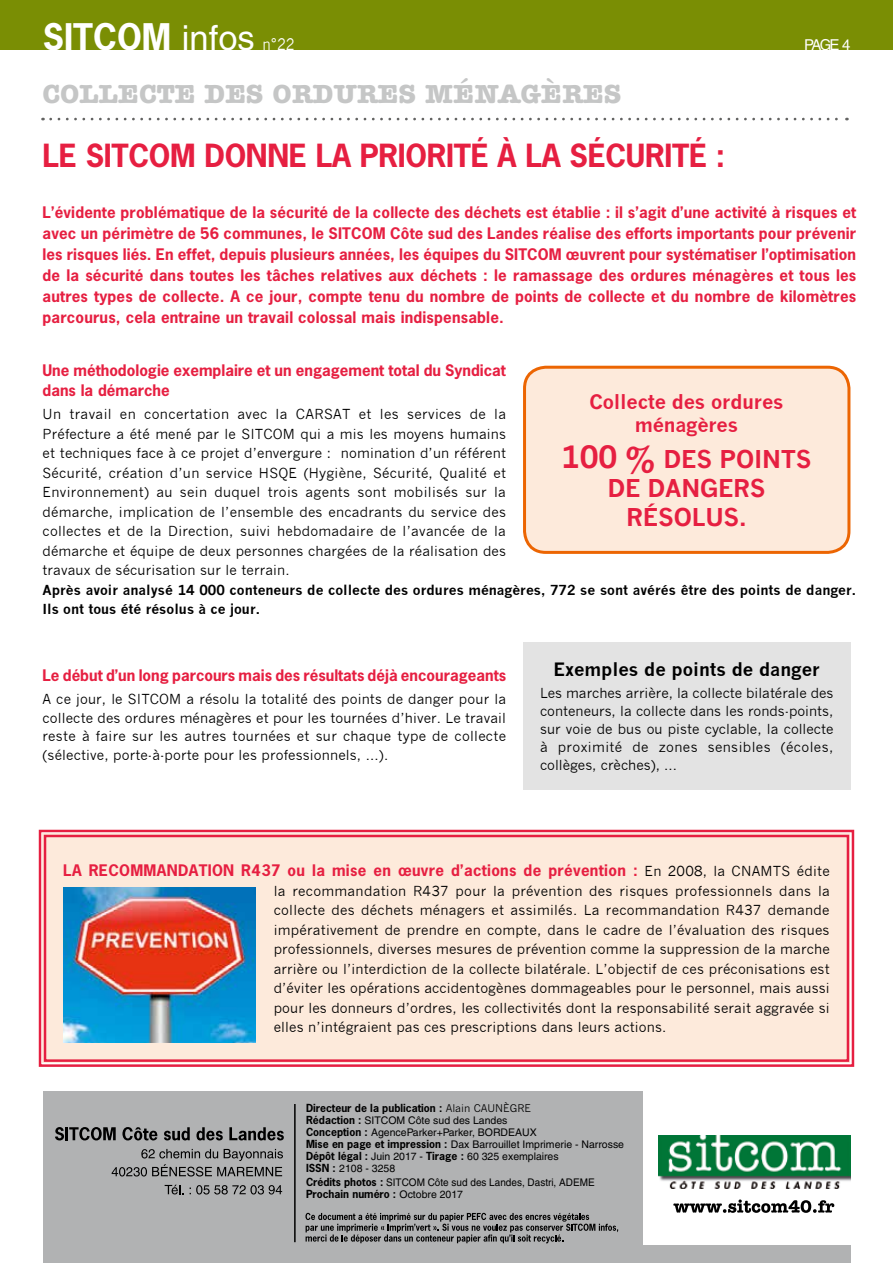
<style>
.page{position:relative;width:893px;height:1263px;background:#fff}
.page>*{position:absolute;margin:0;border:0;box-sizing:border-box;transform-origin:0 0}
.t1{font:700 34.5px "News Gothic";color:#fff}
.t2{font:700 30px "News Gothic";letter-spacing:-.01em;color:#e61f41}
.t3{font:700 27px "Amer Typewriter IT Cby BT";color:#c5c6c6}
.t4{font:700 24px/28.8px "News Gothic";letter-spacing:-.01em;color:#e61f41;text-align:center}
.t5{font:700 19.5px/23.4px "News Gothic";letter-spacing:-.01em;color:#e61f41;text-align:center}
.t6{font:700 18px "News Gothic";color:#000}
.t7{font:15.6px "News Gothic";color:#fff;scale:.9 1}
.t8{font:700 15px/21px "News Gothic";color:#e61f41;text-align:justify}
.t9{font:700 15px "News Gothic";letter-spacing:.02em;color:#e61f41}
.t10{font:15px "News Gothic";color:#fff}
.t11{font:13.5px/19.5px "News Gothic";letter-spacing:.01em;color:#000;text-align:justify}
.t12{font:700 13.5px/19.5px "News Gothic";color:#000}
.t13{font:10.5px/12px "News Gothic";color:#000}
.t14{font:10.5px/12px "News Gothic";color:#000;scale:.95 1}
.s1{font-weight:400}
.s2{font-size:30px}
.s3{font-weight:400;font-size:13.5px;color:#000}
.s4{font-weight:700}
.s5{font-style:inherit}
</style>
<div class="page">
<div style="left:43px;top:1091px;width:808px;height:172px;background:#b1b2b3"></div>
<svg style="left:55px;top:1127px;width:61px;height:13px"></svg>
<svg style="left:122px;top:1127px;width:35px;height:13px"></svg>
<svg style="left:164px;top:1127px;width:26px;height:13px"></svg>
<svg style="left:196px;top:1127px;width:27px;height:13px"></svg>
<svg style="left:229px;top:1127px;width:55px;height:13px"></svg>
<svg style="left:112px;top:1149px;width:171px;height:27px"></svg>
<svg style="left:165px;top:1185px;width:19px;height:9px"></svg>
<svg style="left:190px;top:1185px;width:92px;height:9px"></svg>
<div style="left:0;top:0;width:893px;height:49px;background:#7a8e04"></div>
<div style="left:643px;top:1088px;width:221px;height:156px;background:#fff"></div>
<hr style="left:294px;top:1104px;width:2px;height:138px;background:#000">
<svg style="left:673px;top:1199px;width:161px;height:14px"></svg>
<svg style="left:305px;top:1213px;width:313px;height:30px"></svg>
<svg style="left:51px;top:118px;width:796px;height:2px"></svg>
<img style="left:659px;top:1135px;width:191px;height:53px">
<div style="left:38px;top:829px;width:817px;height:238px;background:#fdeadb"></div>
<div style="left:44px;top:835px;width:805px;height:227px;border:2px solid #e61f41"></div>
<div style="left:524px;top:367px;width:325px;height:185px;background:#fdeadb;border-radius:21px"></div>
<div style="left:523px;top:366px;width:327px;height:188px;border:3px solid #ec6502;border-radius:21px"></div>
<div style="left:523px;top:642px;width:327px;height:148px;background:#e3e3e3"></div>
<img style="left:64px;top:888px;width:191px;height:154px">
<h1 class="t1" style="left:43px;top:14px;width:213px">SITCOM <span class="s1">infos</span></h1>
<p class="t7" style="left:263px;top:36px;width:37px">n°22</p>
<h3 class="t3" style="left:43px;top:76px;width:580px">COLLECTE DES ORDURES MÉNAGÈRES</h3>
<p class="t10" style="left:804px;top:36px;width:48px">PAGE 4</p>
<h2 class="t2" style="left:43px;top:136px;width:684px">LE SITCOM DONNE LA PRIORITÉ À LA SÉCURITÉ :</h2>
<p class="t8" style="left:43px;top:201px;width:815px">L’évidente problématique de la sécurité de la collecte des déchets est établie : il s’agit d’une activité à risques et avec un périmètre de 56 communes, le SITCOM Côte sud des Landes réalise des efforts importants pour prévenir les risques liés. En effet, depuis plusieurs années, les équipes du SITCOM œuvrent pour systématiser l’optimisation de la sécurité dans toutes les tâches relatives aux déchets : le ramassage des ordures ménagères et tous les autres types de collecte. A ce jour, compte tenu du nombre de points de collecte et du nombre de kilomètres parcourus, cela entraine un travail colossal mais indispensable.</p>
<p class="t8" style="left:43px;top:360px;width:465px;line-height:19.5px">Une méthodologie exemplaire et un engagement total du Syndicat dans la démarche</p>
<p class="t11" style="left:43px;top:405px;width:465px">Un travail en concertation avec la CARSAT et les services de la Préfecture a été mené par le SITCOM qui a mis les moyens humains et techniques face à ce projet d’envergure : nomination d’un référent Sécurité, création d’un service HSQE (Hygiène, Sécurité, Qualité et Environnement) au sein duquel trois agents sont mobilisés sur la démarche, implication de l’ensemble des encadrants du service des collectes et de la Direction, suivi hebdomadaire de l’avancée de la démarche et équipe de deux personnes chargées de la réalisation des travaux de sécurisation sur le terrain.</p>
<p class="t12" style="left:43px;top:580px;width:815px">Après avoir analysé 14 000 conteneurs de collecte des ordures ménagères, 772 se sont avérés être des points de danger.<br>Ils ont tous été résolus à ce jour.</p>
<h3 class="t5" style="left:589px;top:389px;width:196px">Collecte des ordures ménagères</h3>
<h3 class="t4" style="left:561px;top:444px;width:252px"><span class="s2">100 %</span> DES POINTS<br>DE DANGERS<br>RÉSOLUS.</h3>
<p class="t8" style="left:43px;top:664px;width:465px">Le début d’un long parcours mais des résultats déjà encourageants</p>
<p class="t11" style="left:43px;top:690px;width:465px;line-height:18.8px">A ce jour, le SITCOM a résolu la totalité des points de danger pour la collecte des ordures ménagères et pour les tournées d’hiver. Le travail reste à faire sur les autres tournées et sur chaque type de collecte (sélective, porte-à-porte pour les professionnels, ...).</p>
<h3 class="t6" style="left:554px;top:658px;width:268px">Exemples de points de danger</h3>
<p class="t11" style="left:540px;top:684px;width:295px;line-height:18px">Les marches arrière, la collecte bilatérale des conteneurs, la collecte dans les ronds-points, sur voie de bus ou piste cyclable, la collecte à proximité de zones sensibles (écoles, collèges, crèches), ...</p>
<p class="t9" style="left:63px;top:861px;width:768px">LA RECOMMANDATION R437 ou la mise en œuvre d’actions de prévention : <span class="s3">En 2008, la CNAMTS édite</span></p>
<p class="t11" style="left:274px;top:881px;width:558px">la recommandation R437 pour la prévention des risques professionnels dans la collecte des déchets ménagers et assimilés. La recommandation R437 demande impérativement de prendre en compte, dans le cadre de l’évaluation des risques professionnels, diverses mesures de prévention comme la suppression de la marche arrière ou l’interdiction de la collecte bilatérale. L’objectif de ces préconisations est d’éviter les opérations accidentogènes dommageables pour le personnel, mais aussi pour les donneurs d’ordres, les collectivités dont la responsabilité serait aggravée si elles n’intégraient pas ces prescriptions dans leurs actions.</p>
<p class="t13" style="left:306px;top:1102px;width:320px"><span class="s4">Directeur de la publication :</span> <span class="s5">Alain CAUNÈGRE<br></span><span class="s4">Rédaction :</span> SITCOM Côte sud des Landes<br><span class="s4">Conception :</span> Agence Parker+Parker, BORDEAUX<br><span class="s4">Mise en page et impression :</span> Dax Barrouillet Imprimerie - Narrosse <span class="s4">Dépôt légal :</span> Juin 2017 - <span class="s4">Tirage :</span> 60 325 exemplaires<br><span class="s4">ISSN :</span> 2108 - 3258</p>
<p class="t14" style="left:306px;top:1176px;width:305px"><span class="s4">Crédits photos :</span> SITCOM Côte sud des Landes, Dastri, ADEME<br><span class="s4">Prochain numéro :</span> Octobre 2017</p>
</div>
